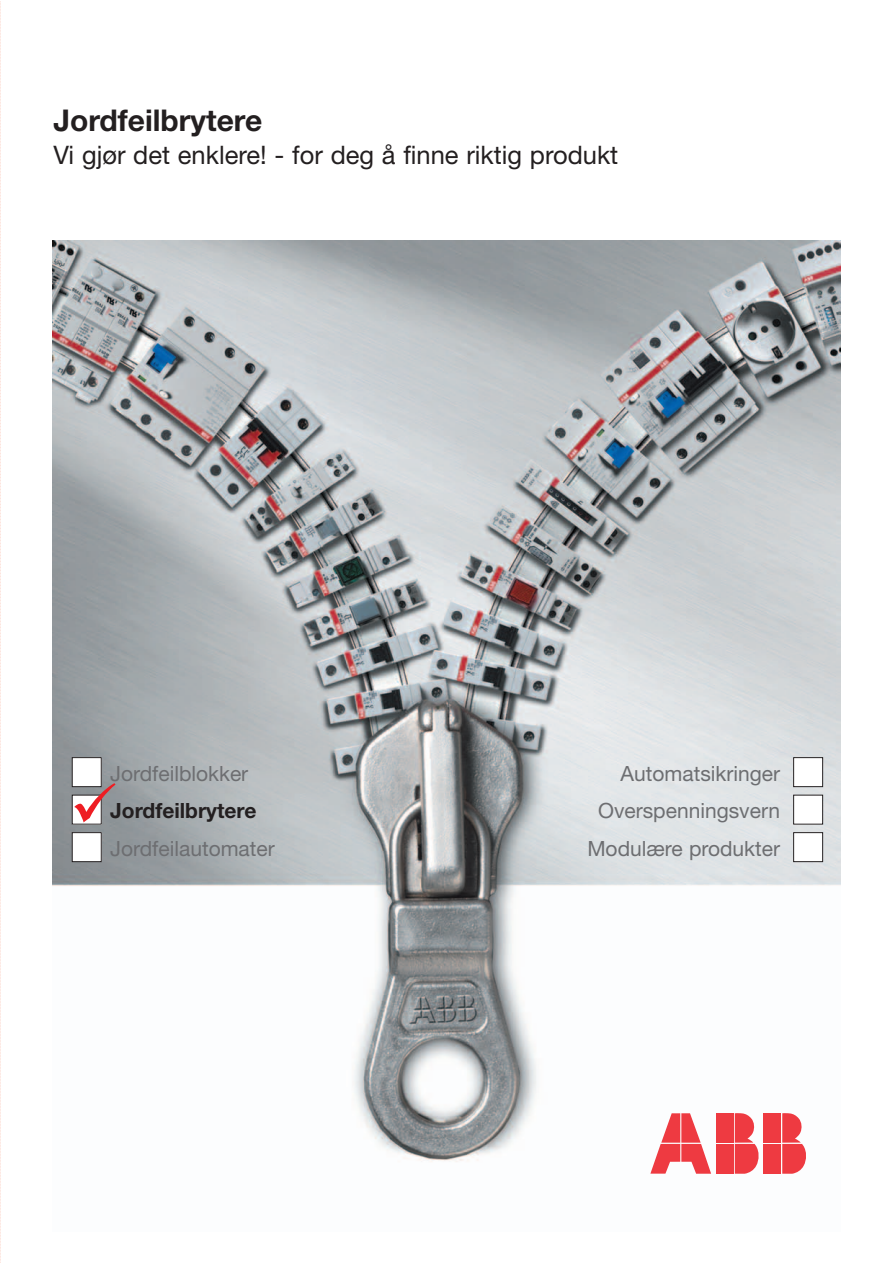
<style>
.page{position:relative;width:893px;height:1263px;background:#fff}
.page>*{position:absolute;margin:0;border:0;box-sizing:border-box;transform-origin:0 0}
.t1{font:700 30px "Helvetica Neue";color:#231f20}
.t2{font:25.5px "Helvetica Neue";color:#231f20}
.t3{font:21px/37.5px "Helvetica Neue";color:#6d6e71;text-align:right}
.t4{font:700 21px "Helvetica Neue";color:#231f20}
</style>
<div class="page">
<img style="left:52px;top:240px;width:788px;height:934px">
<div style="left:763px;top:1113px;width:18px;height:30px;background:#ee3a41"></div>
<svg style="left:782px;top:1113px;width:25px;height:61px"></svg>
<div style="left:763px;top:1144px;width:18px;height:29px;background:#ee3a41"></div>
<div style="left:716px;top:1113px;width:17px;height:30px;background:#ee3a41"></div>
<svg style="left:735px;top:1113px;width:24px;height:61px"></svg>
<div style="left:716px;top:1144px;width:17px;height:29px;background:#ee3a41"></div>
<svg style="left:650px;top:1113px;width:61px;height:61px"></svg>
<svg style="left:0;top:1px;width:1px;height:1262px"></svg>
<div style="left:72px;top:758px;width:29px;height:29px;background:#fff"></div>
<div style="left:72px;top:757px;width:30px;height:30px;border:1px solid #231f20"></div>
<div style="left:72px;top:795px;width:30px;height:29px;border:1px solid #231f20"></div>
<div style="left:72px;top:833px;width:29px;height:29px;background:#fff"></div>
<div style="left:72px;top:832px;width:30px;height:30px;border:1px solid #231f20"></div>
<svg style="left:74px;top:783px;width:42px;height:39px"></svg>
<div style="left:794px;top:758px;width:29px;height:29px;background:#fff"></div>
<div style="left:793px;top:757px;width:30px;height:30px;border:1px solid #231f20"></div>
<div style="left:794px;top:795px;width:29px;height:29px;background:#fff"></div>
<div style="left:793px;top:795px;width:30px;height:29px;border:1px solid #231f20"></div>
<div style="left:794px;top:833px;width:29px;height:29px;background:#fff"></div>
<div style="left:793px;top:832px;width:30px;height:30px;border:1px solid #231f20"></div>
<h1 class="t1" style="left:53px;top:110px;width:210px">Jordfeilbrytere</h1>
<p class="t2" style="left:53px;top:146px;width:566px">Vi gjør det enklere! - for deg å finne riktig produkt</p>
<p class="t3" style="left:110px;top:756px;width:140px">Jordfeilblokker</p>
<p class="t4" style="left:110px;top:803px;width:148px">Jordfeilbrytere</p>
<p class="t3" style="left:110px;top:831px;width:166px">Jordfeilautomater</p>
<p class="t3" style="left:587px;top:756px;width:194px">Automatsikringer<br>Overspenningsvern<br>Modulære produkter</p>
</div>
